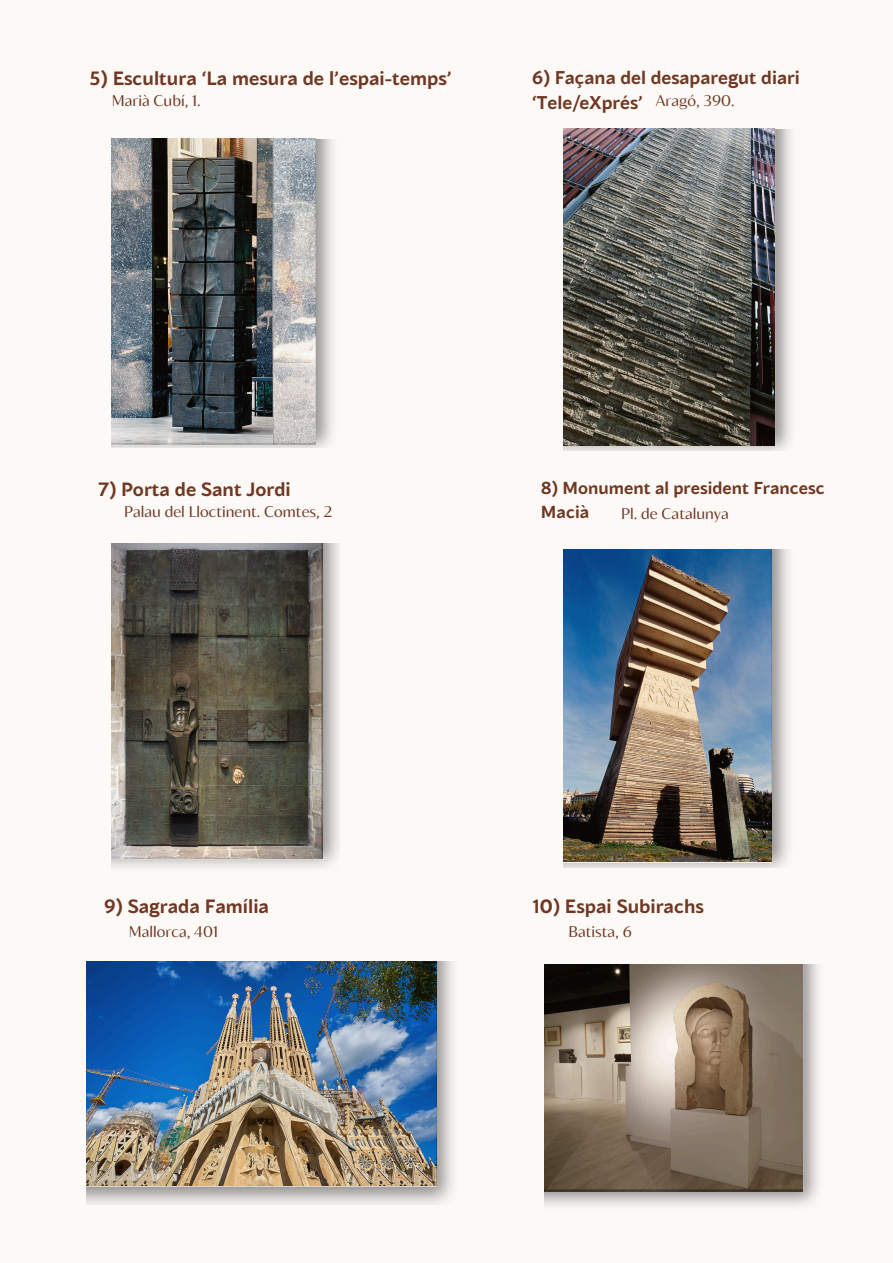
<style>
.page{position:relative;width:893px;height:1263px;background:#fff}
.page>*{position:absolute;margin:0;border:0;box-sizing:border-box;transform-origin:0 0}
.t1{font:700 19.12px "Blacker Sans Pro";color:#6c331f}
.t2{font:700 18.38px "Blacker Sans Pro";color:#6c331f}
.t3{font:700 17.25px/23.6px "Blacker Sans Pro";color:#6c331f}
.t4{font:15.38px "Blacker Sans Text";color:#6c331f}
</style>
<div class="page">
<img style="left:86px;top:128px;width:736px;height:1081px">
<h1 class="t1" style="left:89px;top:66px;width:364px">5) Escultura ‘La mesura de l’espai-temps’</h1>
<p class="t2" style="left:532px;top:66px;width:269px">6) Façana del desaparegut diari</p>
<p class="t4" style="left:112px;top:90px;width:90px">Marià Cubí, 1.</p>
<p class="t2" style="left:532px;top:91px;width:112px">‘Tele/eXprés’</p>
<p class="t4" style="left:656px;top:90px;width:80px">Aragó, 390.</p>
<h1 class="t1" style="left:98px;top:477px;width:194px">7) Porta de Sant Jordi</h1>
<p class="t4" style="left:124px;top:502px;width:209px">Palau del Lloctinent. Comtes, 2</p>
<h1 class="t3" style="left:541px;top:476px;width:285px">8) Monument al president Francesc<br>Macià</h1>
<p class="t4" style="left:621px;top:504px;width:109px">Pl. de Catalunya</p>
<p class="t1" style="left:104px;top:894px;width:167px">9) Sagrada Família</p>
<p class="t1" style="left:533px;top:894px;width:173px">10) Espai Subirachs</p>
<p class="t4" style="left:129px;top:922px;width:91px">Mallorca, 401</p>
<p class="t4" style="left:568px;top:922px;width:64px">Batista, 6</p>
</div>
